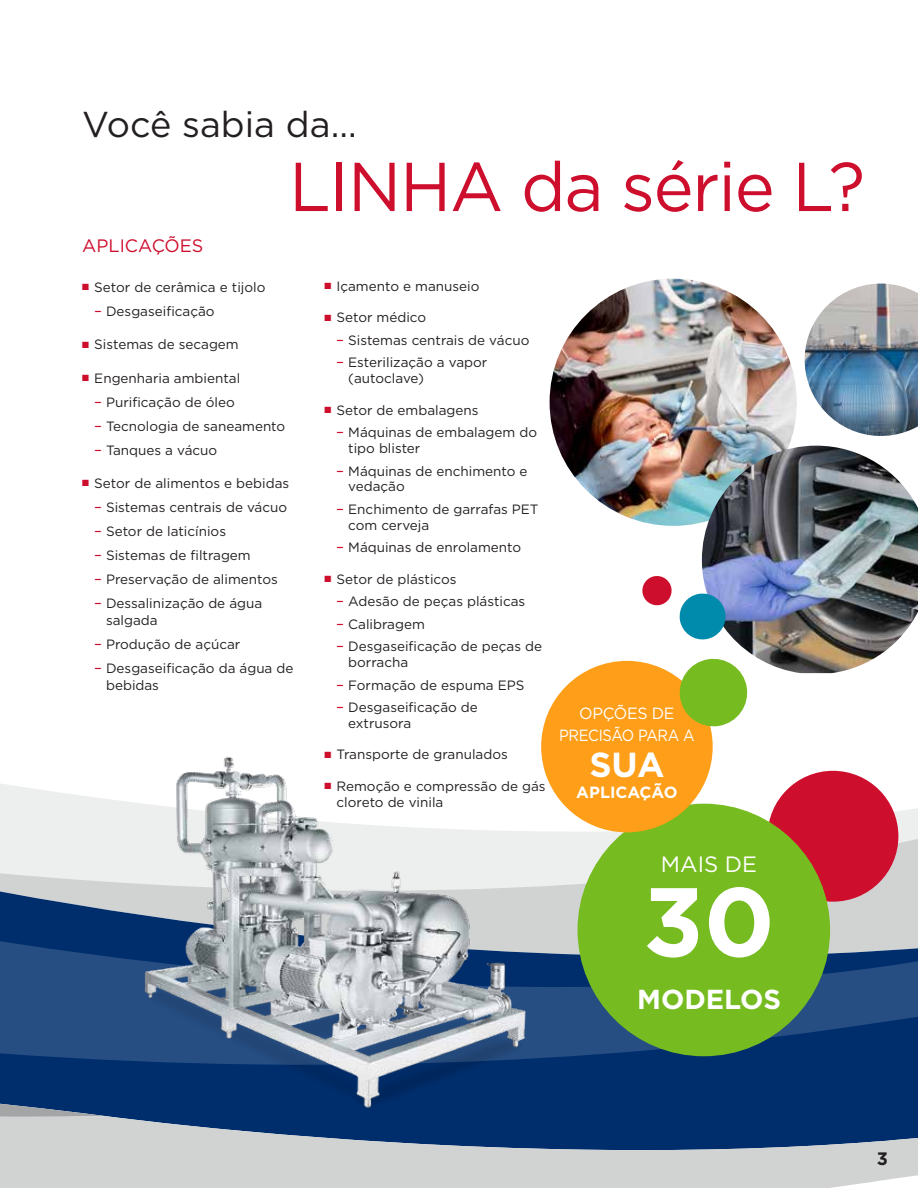
<style>
.page{position:relative;width:918px;height:1188px;background:#fff}
.page>*{position:absolute;margin:0;border:0;box-sizing:border-box;transform-origin:0 0}
.t1{font:700 97.5px "Gotham";color:#fff}
.t2{font:69px "Gotham";letter-spacing:-.02em;color:#ce0e2d}
.t3{font:36px "Gotham";color:#231f20}
.t4{font:700 34.8px "Gotham";color:#fff}
.t5{font:700 27.45px "Gotham";color:#fff}
.t6{font:22.2px "Gotham";color:#fff}
.t7{font:18px "Gotham";color:#ce0e2d}
.t8{font:700 18px "Gotham";color:#231f20}
.t9{font:16.2px/22.5px "Gotham";letter-spacing:-.025em;color:#fff;text-align:center}
.t10{font:700 16.2px "Gotham";color:#fff}
.t11{font:13.5px/15.8px "Gotham";color:#231f20}
.s1{color:#ce0e2d}
.s2{font-size:15px;color:#ce0e2d}
</style>
<div class="page">
<svg style="left:0;top:762px;width:918px;height:354px"></svg>
<svg style="left:0;top:867px;width:918px;height:233px;background:#335787"></svg>
<svg style="left:0;top:1059px;width:105px;height:57px;background:#123b73"></svg>
<svg style="left:0;top:1116px;width:918px;height:72px;background:#9da9b9"></svg>
<div style="left:768px;top:771px;width:130px;height:131px;background:#ce0e2d;border-radius:50%"></div>
<div style="left:578px;top:804px;width:252px;height:252px;background:#76bc21;border-radius:50%"></div>
<div style="left:541px;top:661px;width:172px;height:171px;background:#ff9e18;border-radius:50%"></div>
<img style="left:550px;top:279px;width:247px;height:247px;border-radius:124px">
<img style="left:702px;top:446px;width:216px;height:227px">
<svg style="left:642px;top:575px;width:85px;height:66px"></svg>
<img style="left:804px;top:284px;width:114px;height:152px">
<svg style="left:677px;top:656px;width:73px;height:73px"></svg>
<img style="left:107px;top:731px;width:459px;height:398px">
<h3 class="t3" style="left:82px;top:101px;width:276px">Você sabia da…</h3>
<h2 class="t2" style="left:289px;top:142px;width:578px">LINHA da série L?</h2>
<h3 class="t7" style="left:82px;top:234px;width:123px">APLICAÇÕES</h3>
<p class="t11" style="left:82px;top:279px;width:185px"><span class="s1">■</span> Setor de cerâmica e tijolo</p>
<p class="t11" style="left:94px;top:303px;width:122px"><span class="s2">–</span> Desgaseificação</p>
<p class="t11" style="left:82px;top:337px;width:158px"><span class="s1">■</span> Sistemas de secagem</p>
<p class="t11" style="left:82px;top:370px;width:159px"><span class="s1">■</span> Engenharia ambiental</p>
<p class="t11" style="left:94px;top:394px;width:142px"><span class="s2">–</span> Purificação de óleo</p>
<p class="t11" style="left:94px;top:418px;width:193px"><span class="s2">–</span> Tecnologia de saneamento</p>
<p class="t11" style="left:94px;top:442px;width:125px"><span class="s2">–</span> Tanques a vácuo</p>
<p class="t11" style="left:82px;top:475px;width:208px"><span class="s1">■</span> Setor de alimentos e bebidas</p>
<p class="t11" style="left:94px;top:499px;width:195px"><span class="s2">–</span> Sistemas centrais de vácuo</p>
<p class="t11" style="left:94px;top:523px;width:133px"><span class="s2">–</span> Setor de laticínios</p>
<p class="t11" style="left:94px;top:547px;width:158px"><span class="s2">–</span> Sistemas de filtragem</p>
<p class="t11" style="left:94px;top:571px;width:185px"><span class="s2">–</span> Preservação de alimentos</p>
<p class="t11" style="left:106px;top:594px;width:158px;line-height:17.2px;text-indent:-12px"><span class="s2">–</span> Dessalinização de água salgada</p>
<p class="t11" style="left:94px;top:636px;width:148px"><span class="s2">–</span> Produção de açúcar</p>
<p class="t11" style="left:106px;top:659px;width:189px;line-height:17.2px;text-indent:-12px"><span class="s2">–</span> Desgaseificação da água de bebidas</p>
<p class="t11" style="left:325px;top:278px;width:156px"><span class="s1">■</span> Içamento e manuseio</p>
<p class="t11" style="left:325px;top:310px;width:103px"><span class="s1">■</span> Setor médico</p>
<p class="t11" style="left:336px;top:332px;width:195px"><span class="s2">–</span> Sistemas centrais de vácuo</p>
<p class="t11" style="left:348px;top:355px;width:141px;text-indent:-12px"><span class="s2">–</span> Esterilização a vapor (autoclave)</p>
<p class="t11" style="left:325px;top:402px;width:156px"><span class="s1">■</span> Setor de embalagens</p>
<p class="t11" style="left:348px;top:424px;width:190px;text-indent:-12px"><span class="s2">–</span> Máquinas de embalagem do tipo blister</p>
<p class="t11" style="left:348px;top:463px;width:181px;text-indent:-12px"><span class="s2">–</span> Máquinas de enchimento e vedação</p>
<p class="t11" style="left:348px;top:501px;width:192px;text-indent:-12px"><span class="s2">–</span> Enchimento de garrafas PET com cerveja</p>
<p class="t11" style="left:336px;top:539px;width:186px"><span class="s2">–</span> Máquinas de enrolamento</p>
<p class="t11" style="left:325px;top:571px;width:133px"><span class="s1">■</span> Setor de plásticos</p>
<p class="t11" style="left:336px;top:593px;width:191px"><span class="s2">–</span> Adesão de peças plásticas</p>
<p class="t11" style="left:336px;top:616px;width:90px"><span class="s2">–</span> Calibragem</p>
<p class="t11" style="left:348px;top:638px;width:195px;text-indent:-12px"><span class="s2">–</span> Desgaseificação de peças de borracha</p>
<p class="t11" style="left:336px;top:677px;width:190px"><span class="s2">–</span> Formação de espuma EPS</p>
<p class="t11" style="left:348px;top:699px;width:131px;text-indent:-12px"><span class="s2">–</span> Desgaseificação de extrusora</p>
<p class="t11" style="left:325px;top:747px;width:185px"><span class="s1">■</span> Transporte de granulados</p>
<p class="t11" style="left:337px;top:778px;width:211px;text-indent:-12px"><span class="s1">■</span> Remoção e compressão de gás cloreto de vinila</p>
<p class="t9" style="left:559px;top:701px;width:137px">OPÇÕES DE<br>PRECISÃO PARA A</p>
<h3 class="t4" style="left:589px;top:742px;width:77px">SUA</h3>
<p class="t10" style="left:576px;top:782px;width:103px">APLICAÇÃO</p>
<h3 class="t6" style="left:661px;top:850px;width:98px">MAIS DE</h3>
<h1 class="t1" style="left:643px;top:857px;width:133px">30</h1>
<h3 class="t5" style="left:637px;top:981px;width:145px">MODELOS</h3>
<h3 class="t8" style="left:877px;top:1147px;width:13px">3</h3>
</div>
